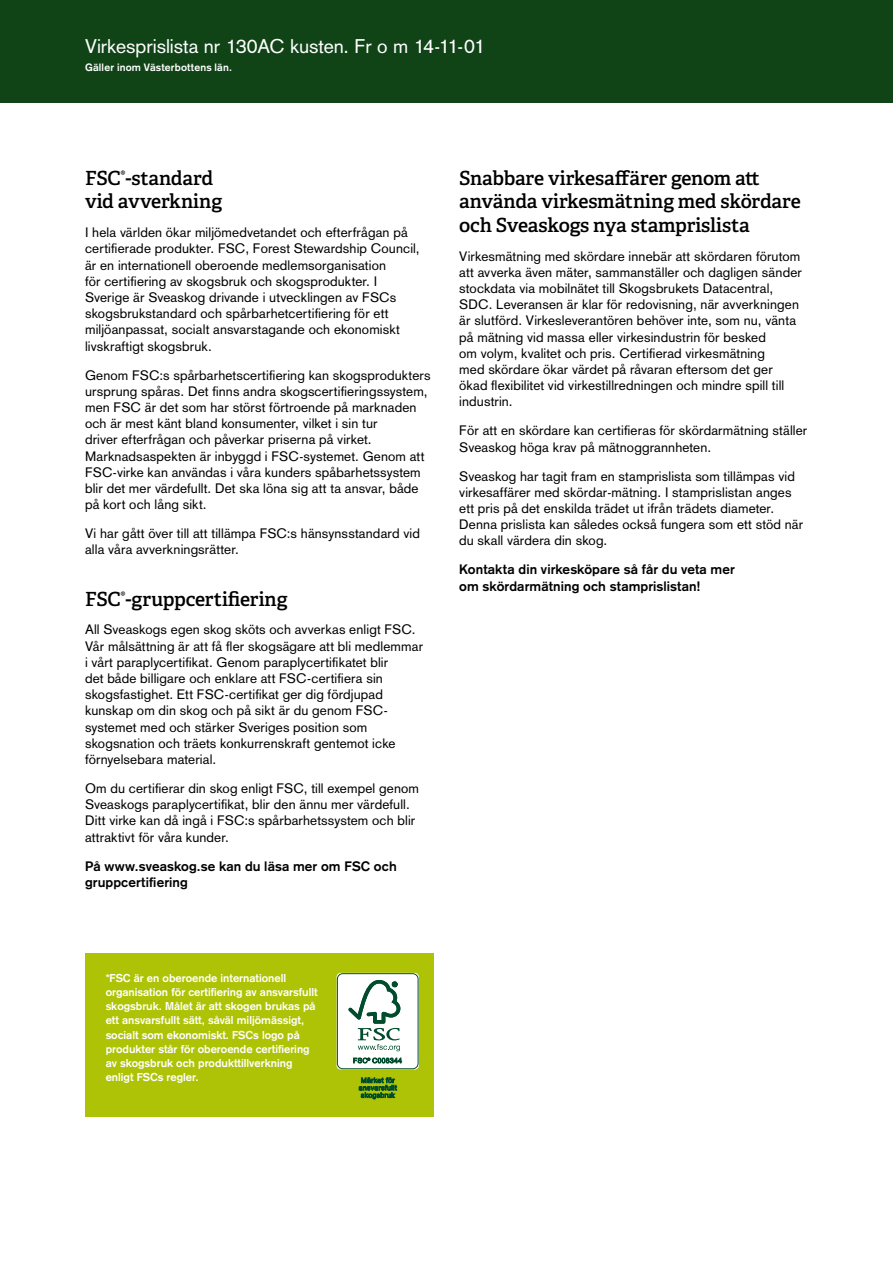
<style>
.page{position:relative;width:893px;height:1263px;background:#fff}
.page>*{position:absolute;margin:0;border:0;box-sizing:border-box;transform-origin:0 0}
.t1{font:600 19.5px/23.4px "Adelle";letter-spacing:-.01em;color:#000}
.t2{font:19.5px "Akzidenz Grotesk";letter-spacing:-.005em;color:#fff}
.t3{font:13.5px/16.2px "Akzidenz Grotesk";letter-spacing:.01em;color:#000}
.t4{font:700 13.5px/16.2px "Akzidenz Grotesk";letter-spacing:.01em;color:#000}
.t5{font:700 11.25px/14.2px "Akzidenz Grotesk";color:#fff}
.t6{font:700 10.5px "Akzidenz Grotesk";letter-spacing:.015em;color:#fff}
</style>
<div class="page">
<div style="left:0;top:0;width:893px;height:102px;background:#104417"></div>
<div style="left:85px;top:953px;width:349px;height:163px;background:#aec306"></div>
<div style="left:337px;top:973px;width:82px;height:96px;background:#fff;border-radius:4px"></div>
<div style="left:337px;top:973px;width:81px;height:96px;border:1px solid #004d2d;border-radius:5px"></div>
<svg style="left:348px;top:980px;width:52px;height:71px"></svg>
<svg style="left:353px;top:1058px;width:49px;height:5px"></svg>
<svg style="left:359px;top:1077px;width:38px;height:22px"></svg>
<h1 class="t2" style="left:85px;top:35px;width:401px">Virkesprislista nr 130AC kusten. Fr o m 14-11-01</h1>
<p class="t6" style="left:85px;top:61px;width:148px">Gäller inom Västerbottens län.</p>
<h1 class="t1" style="left:85px;top:166px;width:139px">FSC<sup>®</sup>-standard vid avverkning</h1>
<p class="t3" style="left:85px;top:224px;width:336px">I hela världen ökar miljömedvetandet och efterfrågan på certifierade produkter. FSC, Forest Stewardship Council, är en internationell oberoende medlemsorganisation<br>för certifiering av skogsbruk och skogsprodukter. I Sverige är Sveaskog drivande i utvecklingen av FSCs skogsbrukstandard och spårbarhetcertifiering för ett miljöanpassat, socialt ansvarstagande och ekonomiskt livskraftigt skogsbruk.</p>
<p class="t3" style="left:85px;top:367px;width:347px">Genom FSC:s spårbarhetscertifiering kan skogsprodukters ursprung spåras. Det finns andra skogscertifieringssystem, men FSC är det som har störst förtroende på marknaden och är mest känt bland konsumenter, vilket i sin tur<br>driver efterfrågan och påverkar priserna på virket.<br>Marknadsaspekten är inbyggd i FSC-systemet. Genom att FSC-virke kan användas i våra kunders spåbarhetssystem blir det mer värdefullt. Det ska löna sig att ta ansvar, både på kort och lång sikt.</p>
<p class="t3" style="left:85px;top:525px;width:336px">Vi har gått över till att tillämpa FSC:s hänsynsstandard vid alla våra avverkningsrätter.</p>
<h1 class="t1" style="left:85px;top:587px;width:204px">FSC<sup>®</sup>-gruppcertifiering</h1>
<p class="t3" style="left:85px;top:622px;width:340px">All Sveaskogs egen skog sköts och avverkas enligt FSC.<br>Vår målsättning är att få fler skogsägare att bli medlemmar i vårt paraplycertifikat. Genom paraplycertifikatet blir<br>det både billigare och enklare att FSC-certifiera sin skogsfastighet. Ett FSC-certifikat ger dig fördjupad kunskap om din skog och på sikt är du genom FSC&shy;systemet med och stärker Sveriges position som skogsnation och träets konkurrenskraft gentemot icke förnyelsebara material.</p>
<p class="t3" style="left:85px;top:780px;width:335px">Om du certifierar din skog enligt FSC, till exempel genom Sveaskogs paraplycertifikat, blir den ännu mer värdefull.<br>Ditt virke kan då ingå i FSC:s spårbarhetssystem och blir attraktivt för våra kunder.</p>
<p class="t4" style="left:85px;top:858px;width:313px">På www.sveaskog.se kan du läsa mer om FSC och gruppcertifiering</p>
<h1 class="t1" style="left:459px;top:166px;width:343px">Snabbare virkesaffärer genom att använda virkesmätning med skördare och Sveaskogs nya stamprislista</h1>
<p class="t3" style="left:459px;top:248px;width:344px">Virkesmätning med skördare innebär att skördaren förutom att avverka även mäter, sammanställer och dagligen sänder stockdata via mobilnätet till Skogsbrukets Datacentral, SDC. Leveransen är klar för redovisning, när avverkningen är slutförd. Virkesleverantören behöver inte, som nu, vänta på mätning vid massa eller virkesindustrin för besked<br>om volym, kvalitet och pris. Certifierad virkesmätning<br>med skördare ökar värdet på råvaran eftersom det ger ökad flexibilitet vid virkestillredningen och mindre spill till industrin.</p>
<p class="t3" style="left:459px;top:422px;width:350px">För att en skördare kan certifieras för skördarmätning ställer<br>Sveaskog höga krav på mätnoggrannheten.</p>
<p class="t3" style="left:459px;top:468px;width:346px">Sveaskog har tagit fram en stamprislista som tillämpas vid virkesaffärer med skördar-mätning. I stamprislistan anges ett pris på det enskilda trädet ut ifrån trädets diameter.<br>Denna prislista kan således också fungera som ett stöd när du skall värdera din skog.</p>
<p class="t4" style="left:459px;top:561px;width:277px">Kontakta din virkesköpare så får du veta mer om skördarmätning och stamprislistan!</p>
<p class="t5" style="left:106px;top:970px;width:214px">*FSC är en oberoende internationell organisation för certifiering av ansvarsfullt skogsbruk. Målet är att skogen brukas på ett ansvarsfullt sätt, såväl miljömässigt, socialt som ekonomiskt. FSCs logo på produkter står för oberoende certifiering av skogsbruk och produkttillverkning enligt FSCs regler.</p>
</div>
